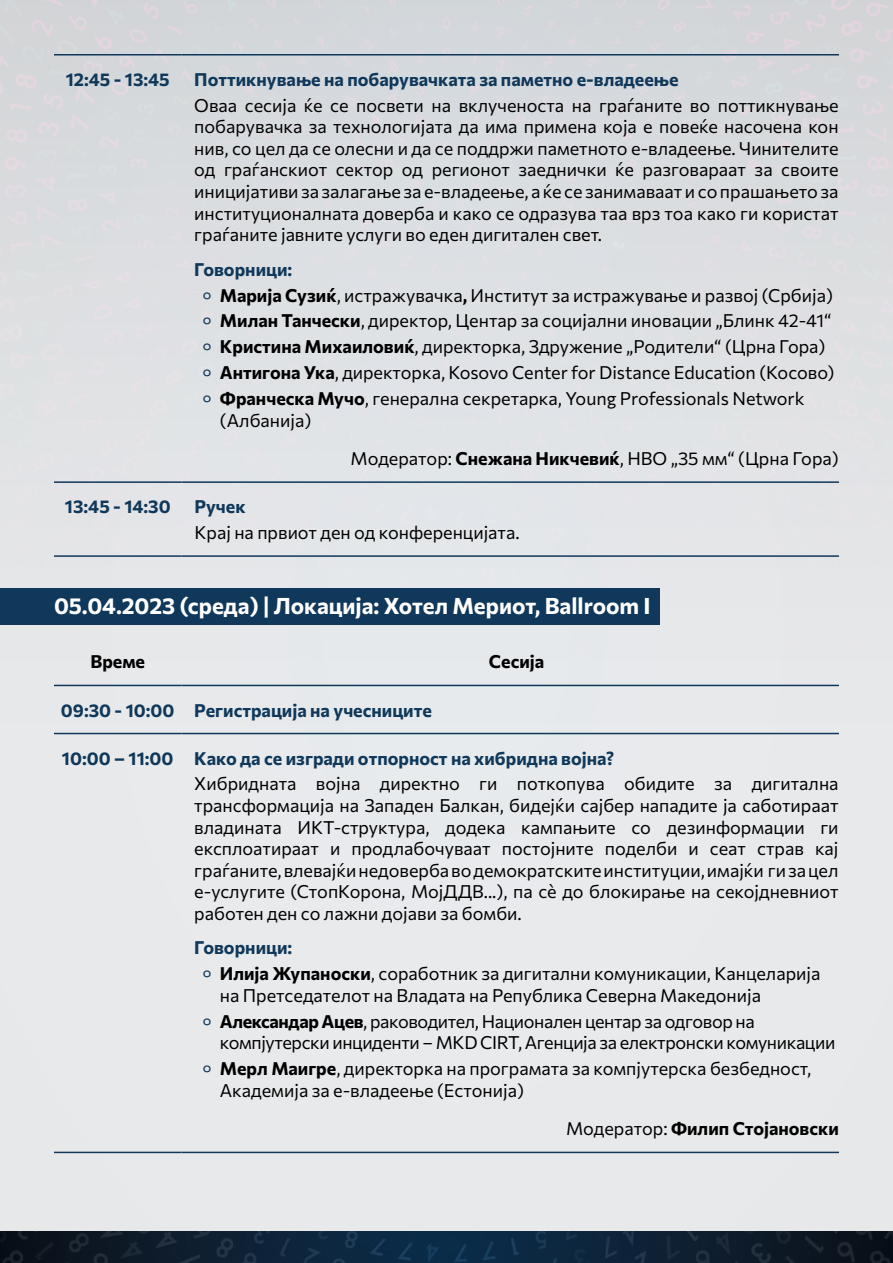
<style>
.page{position:relative;width:893px;height:1263px;background:#e8e9eb}
.page>*{position:absolute;margin:0;border:0;box-sizing:border-box;transform-origin:0 0}
.t1{font:700 22.5px "Commissioner";color:#fff}
.t2{font:18px/21.6px "Commissioner";color:#000}
.t3{font:700 18px "Commissioner";color:#10385a}
.t4{font:18px/25.8px "Commissioner";letter-spacing:-.02em;color:#000}
.t5{font:700 18px "Commissioner";color:#000}
.s1{font-weight:700;color:#10385a}
.s2{color:#10385a}
.s3{font-weight:700}
.s4{font-weight:400}
</style>
<div class="page">
<img style="left:0;top:0;width:893px;height:735px">
<svg style="left:0;top:1231px;width:893px;height:32px"></svg>
<div style="left:0;top:588px;width:659px;height:37px;background:#10385a"></div>
<hr style="left:54px;top:54px;width:128px;height:2px;background:#10385a">
<hr style="left:182px;top:54px;width:657px;height:2px;background:#10385a">
<hr style="left:54px;top:481px;width:128px;height:2px;background:#10385a">
<hr style="left:182px;top:481px;width:657px;height:2px;background:#10385a">
<hr style="left:54px;top:555px;width:128px;height:2px;background:#10385a">
<hr style="left:182px;top:555px;width:657px;height:2px;background:#10385a">
<hr style="left:54px;top:685px;width:128px;height:1px;background:#10385a">
<hr style="left:182px;top:685px;width:657px;height:1px;background:#10385a">
<hr style="left:54px;top:733px;width:128px;height:1px;background:#10385a">
<hr style="left:182px;top:733px;width:657px;height:1px;background:#10385a">
<hr style="left:54px;top:1152px;width:128px;height:1px;background:#10385a">
<hr style="left:182px;top:1152px;width:657px;height:1px;background:#10385a">
<p class="t3" style="left:66px;top:65px;width:106px">12:45 - 13:45</p>
<p class="t3" style="left:194px;top:65px;width:486px">Поттикнување на побарувачката за паметно е-владеење</p>
<p class="t2" style="left:194px;top:93px;width:646px;text-align:justify">Оваа сесија ќе се посвети на вклученоста на граѓаните во поттикнување побарувачка за технологијата да има примена која е повеќе насочена кон нив, со цел да се олесни и да се поддржи паметното е-владеење. Чинителите од граѓанскиот сектор од регионот заеднички ќе разговараат за своите иницијативи за залагање за е-владеење, а ќе се занимаваат и со прашањето за институционалната доверба и како се одразува таа врз тоа како ги користат граѓаните јавните услуги во еден дигитален свет.</p>
<p class="t2" style="left:203px;top:255px;width:633px;line-height:25.8px;text-indent:-9px"><span class="s1">Говорници:<br></span><span class="s2">°</span> <span class="s3">Марија Сузиќ</span>, истражувачка<span class="s3">,</span> Институт за истражување и развој (Србија) <span class="s2">°</span> <span class="s3">Милан Танчески</span>, директор, Центар за социјални иновации „Блинк 42-41“ <span class="s2">°</span> <span class="s3">Кристина Михаиловиќ</span>, директорка, Здружение „Родители“ (Црна Гора) <span class="s2">°</span> <span class="s3">Антигона Ука</span>, директорка, Kosovo Center for Distance Education (Косово) <span class="s2">°</span> <span class="s3">Франческа Мучо</span>, генерална секретарка, Young Professionals Network</p>
<p class="t2" style="left:220px;top:408px;width:93px">(Албанија)</p>
<p class="t2" style="left:351px;top:447px;width:490px">Модератор: <span class="s3">Снежана Никчевиќ</span>, НВО „35 мм“ (Црна Гора)</p>
<p class="t3" style="left:65px;top:493px;width:107px">13:45 - 14:30</p>
<p class="t3" style="left:194px;top:493px;width:53px">Ручек</p>
<p class="t2" style="left:194px;top:520px;width:327px">Крај на првиот ден од конференцијата.</p>
<p class="t1" style="left:54px;top:589px;width:598px">05.04.2023 (среда) | Локација: Хотел Мериот, Ballroom I</p>
<p class="t5" style="left:90px;top:648px;width:56px">Време</p>
<p class="t5" style="left:489px;top:648px;width:57px">Сесија</p>
<p class="t3" style="left:61px;top:696px;width:372px">09:30 - 10:00 Регистрација на учесниците</p>
<p class="t3" style="left:62px;top:744px;width:554px">10:00 – 11:00 Како да се изгради отпорност на хибридна војна?</p>
<p class="t2" style="left:194px;top:772px;width:646px;text-align:justify">Хибридната војна директно ги поткопува обидите за дигитална трансформација на Западен Балкан, бидејќи сајбер нападите ја саботираат владината ИКТ-структура, додека кампањите со дезинформации ги експлоатираат и продлабочуваат постојните поделби и сеат страв кај граѓаните, влевајќи недоверба во демократските институции, имајќи ги за цел е-услугите (СтопКорона, МојДДВ...), па сѐ до блокирање на секојдневниот работен ден со лажни дојави за бомби.</p>
<p class="t2" style="left:203px;top:934px;width:619px;line-height:25.8px;text-indent:-9px"><span class="s1">Говорници:<br></span><span class="s2">°</span> <span class="s3">Илија Жупаноски</span>, соработник за дигитални комуникации, Канцеларија</p>
<p class="t2" style="left:203px;top:981px;width:560px;line-height:25.8px;text-indent:17px">на Претседателот на Владата на Република Северна Македонија <span class="s2">°</span> <span class="s3">Александар Ацев</span>, раководител, Национален центар за одговор на</p>
<p class="t4" style="left:203px;top:1029px;width:634px;text-indent:17px">компјутерски инциденти – MKD CIRT, Агенција за електронски комуникации <span class="s2">°</span> <span class="s3">Мерл Маигре</span>, директорка на програмата за компјутерска безбедност,</p>
<p class="t2" style="left:220px;top:1078px;width:306px">Академија за е-владеење (Естонија)</p>
<p class="t5" style="left:566px;top:1115px;width:274px"><span class="s4">Модератор:</span> Филип Стојановски</p>
</div>
